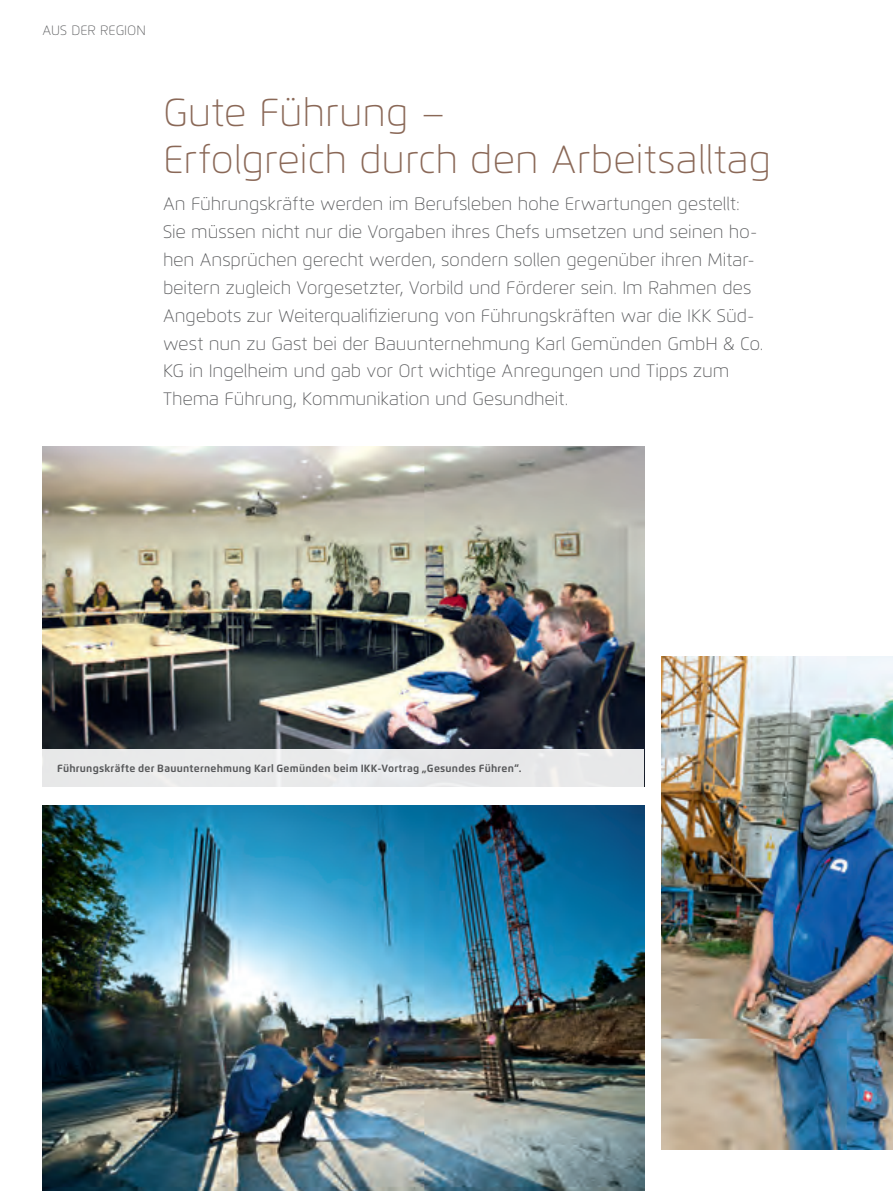
<style>
.page{position:relative;width:893px;height:1191px;background:#fff}
.page>*{position:absolute;margin:0;border:0;box-sizing:border-box;transform-origin:0 0}
.t1{font:100 39px/46.5px "Flexo";color:#8a6857}
.t2{font:100 18px/27.9px "Flexo";letter-spacing:-.01em;color:#57585a}
.t3{font:100 13.5px "Flexo";color:#57585a}
.t4{font:700 10.5px "Flexo";letter-spacing:.02em;color:#57585a}
</style>
<div class="page">
<img style="left:43px;top:805px;width:601px;height:386px">
<img style="left:662px;top:656px;width:231px;height:493px">
<img style="left:43px;top:446px;width:601px;height:303px">
<div style="left:43px;top:749px;width:601px;height:38px;background:#e9e9ea"></div>
<p class="t3" style="left:43px;top:22px;width:105px">AUS DER REGION</p>
<h1 class="t1" style="left:163px;top:90px;width:610px">Gute Führung –<br>Erfolgreich durch den Arbeitsalltag</h1>
<p class="t2" style="left:163px;top:190px;width:602px">An Führungskräfte werden im Berufsleben hohe Erwartungen gestellt:<br>Sie müssen nicht nur die Vorgaben ihres Chefs umsetzen und seinen ho&shy;hen Ansprüchen gerecht werden, sondern sollen gegenüber ihren Mitar&shy;beitern zugleich Vorgesetzter, Vorbild und Förderer sein. Im Rahmen des Angebots zur Weiterqualifizierung von Führungskräften war die IKK Süd&shy;west nun zu Gast bei der Bauunternehmung Karl Gemünden GmbH &amp; Co.<br>KG in Ingelheim und gab vor Ort wichtige Anregungen und Tipps zum Thema Führung, Kommunikation und Gesundheit.</p>
<p class="t4" style="left:57px;top:762px;width:466px">Führungskräfte der Bauunternehmung Karl Gemünden beim IKK-Vortrag „Gesundes Führen“.</p>
</div>
